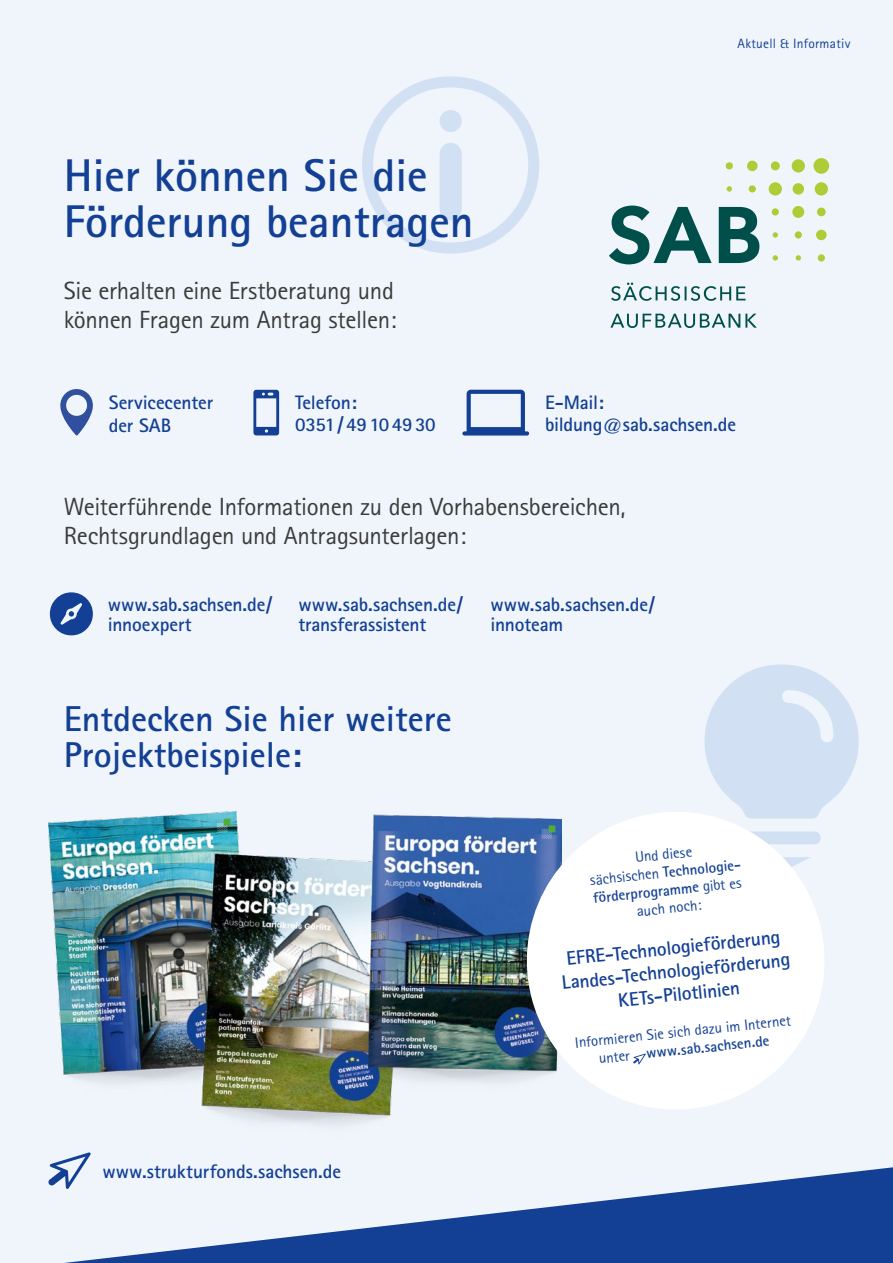
<style>
.page{position:relative;width:893px;height:1263px;background:#f0f5fc}
.page>*{position:absolute;margin:0;border:0;box-sizing:border-box;transform-origin:0 0}
.t1{font:700 45.9px/45.9px "Rotis Sans Serif";color:#134094}
.t2{font:700 36px/36px "Rotis Sans Serif";color:#134094}
.t3{font:24.9px/28.7px "Rotis Sans Serif";letter-spacing:-.01em;color:#3b3b3a}
.t4{font:700 19.5px/22.5px "Rotis Sans Serif";letter-spacing:-.005em;color:#134094}
.t5{font:15px/18px "Rotis Sans Serif";color:#134094;text-align:center}
.t6{font:13.5px "Rotis Sans Serif";letter-spacing:.02em;color:#134094}
.s1{font-weight:700}
</style>
<div class="page">
<svg style="left:64px;top:1167px;width:829px;height:96px"></svg>
<svg style="left:362px;top:76px;width:177px;height:178px"></svg>
<svg style="left:610px;top:283px;width:147px;height:45px"></svg>
<svg style="left:609px;top:158px;width:220px;height:106px"></svg>
<img style="left:48px;top:812px;width:471px;height:313px">
<svg style="left:705px;top:664px;width:154px;height:140px"></svg>
<svg style="left:519px;top:804px;width:308px;height:305px;fill:#fff"></svg>
<svg style="left:253px;top:390px;width:26px;height:45px"></svg>
<svg style="left:462px;top:390px;width:67px;height:45px"></svg>
<svg style="left:48px;top:1152px;width:43px;height:37px"></svg>
<svg style="left:50px;top:592px;width:43px;height:43px"></svg>
<svg style="left:60px;top:389px;width:33px;height:46px"></svg>
<svg style="left:633px;top:1053px;width:13px;height:11px"></svg>
<h3 class="t1" style="left:64px;top:152px;width:411px">Hier können Sie die<br>Förderung beantragen</h3>
<p class="t3" style="left:64px;top:276px;width:334px">Sie erhalten eine Erstberatung und können -Fragen zum Antrag stellen:</p>
<p class="t6" style="left:738px;top:35px;width:114px">Aktuell &amp; Informativ</p>
<p class="t4" style="left:109px;top:391px;width:106px">Servicecenter der SAB</p>
<p class="t4" style="left:295px;top:391px;width:142px">Telefon:<br>0351/49104930</p>
<p class="t4" style="left:545px;top:391px;width:193px">E-Mail: bildung@sab.sachsen.de</p>
<p class="t3" style="left:64px;top:492px;width:563px">Weiterführende Informationen zu den Vorhabensbereichen,<br>Rechtsgrundlagen und Antragsunterlagen:</p>
<p class="t4" style="left:108px;top:594px;width:166px;line-height:19.5px">www.sab.sachsen.de/ innoexpert</p>
<p class="t4" style="left:298px;top:594px;width:166px;line-height:19.5px">www.sab.sachsen.de/ transferassistent</p>
<p class="t4" style="left:490px;top:594px;width:166px;line-height:19.5px">www.sab.sachsen.de/ innoteam</p>
<h3 class="t2" style="left:64px;top:700px;width:389px">Entdecken Sie hier weitere<br>Projektbeispiele:</h3>
<p class="t4" style="left:103px;top:1160px;width:240px">www.strukturfonds.sachsen.de</p>
<p class="t5" style="left:587px;top:853px;width:154px;rotate:-6deg">Und diese<br>sächsischen <span class="s1">Technologie&shy;förderprogramme</span> gibt es auch noch:</p>
<p class="t4" style="left:558px;top:947px;width:231px;line-height:23.4px;text-align:center;rotate:-6deg">EFRE-Technologieförderung<br>Landes-Technologieförderung</p>
<p class="t4" style="left:617px;top:989px;width:124px;rotate:-6deg">KETs-Pilotlinien</p>
<p class="t5" style="left:574px;top:1034px;width:218px;rotate:-6deg">Informieren Sie sich dazu im Internet unter <span class="s1">www.sab.sachsen.de</span></p>
</div>
